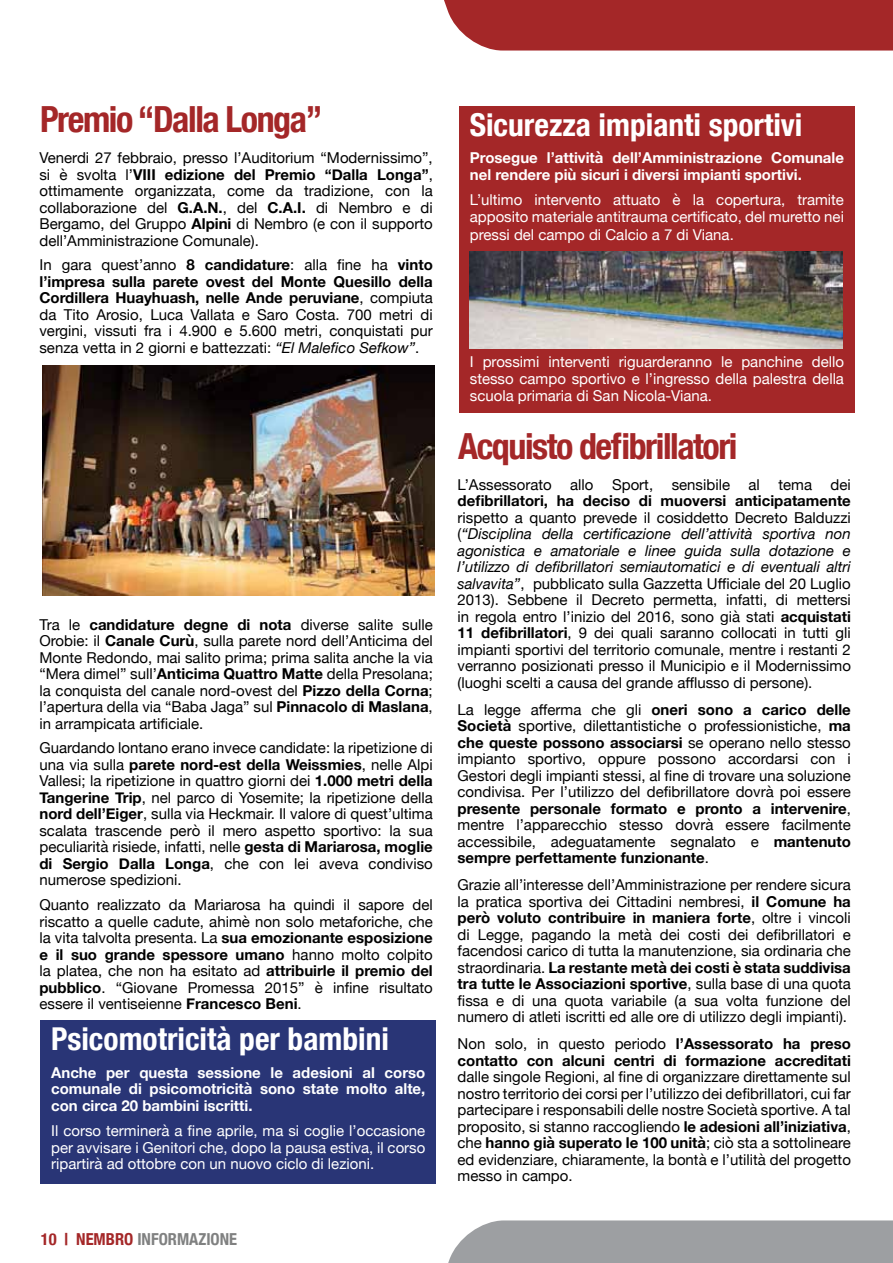
<style>
.page{position:relative;width:893px;height:1263px;background:#fff}
.page>*{position:absolute;margin:0;border:0;box-sizing:border-box;transform-origin:0 0}
.t1{font:700 condensed 36px "Helvetica Neue LT Com";letter-spacing:-.04em;color:#a42728}
.t2{font:700 condensed 31.5px "Helvetica Neue LT Com";color:#fff}
.t3{font:700 condensed 16.5px "Helvetica Neue LT Com";color:#808181}
.t4{font:15px/16.5px "Helvetica Neue";color:#000;text-align:justify}
.t5{font:15px/16.5px "Helvetica Neue";color:#fff;text-align:justify}
.t6{font:700 15px/16.5px "Helvetica Neue";color:#fff;text-align:justify}
.t7{font:700 15px/16.5px "Helvetica Neue";color:#000}
.s1{font-weight:700}
.s2{font-style:italic}
.s3{color:#a42728}
.s4{font-weight:400}
</style>
<div class="page">
<div style="left:444px;top:0;width:449px;height:51px;background:#a42728"></div>
<img style="left:43px;top:366px;width:391px;height:230px">
<div style="left:41px;top:1020px;width:395px;height:164px;background:#293576"></div>
<div style="left:459px;top:106px;width:396px;height:306px;background:#a42728"></div>
<img style="left:470px;top:252px;width:373px;height:97px">
<div style="left:448px;top:1220px;width:445px;height:43px;background:#9d9fa2"></div>
<h1 class="t1" style="left:40px;top:98px;width:284px">Premio “Dalla Longa”</h1>
<p class="t4" style="left:39px;top:150px;width:395px">Venerdi 27 febbraio, presso l’Auditorium “Modernissimo”, si è svolta l’<span class="s1">VIII edizione del Premio “Dalla Longa”</span>, ottimamente organizzata, come da tradizione, con la collaborazione del <span class="s1">G.A.N.</span>, del <span class="s1">C.A.I.</span> di Nembro e di Bergamo, del Gruppo <span class="s1">Alpini</span> di Nembro (e con il supporto dell’Amministrazione Comunale).</p>
<p class="t4" style="left:39px;top:258px;width:395px">In gara quest’anno <span class="s1">8 candidature</span>: alla fine ha <span class="s1">vinto l’impresa sulla parete ovest del Monte Quesillo della Cordillera Huayhuash, nelle Ande peruviane</span>, compiuta da Tito Arosio, Luca Vallata e Saro Costa. 700 metri di vergini, vissuti fra i 4.900 e 5.600 metri, conquistati pur senza vetta in 2 giorni e battezzati: <span class="s2">“El Malefico Sefkow”</span>.</p>
<p class="t4" style="left:39px;top:617px;width:395px">Tra le <span class="s1">candidature degne di nota</span> diverse salite sulle Orobie: il <span class="s1">Canale Curù</span>, sulla parete nord dell’Anticima del Monte Redondo, mai salito prima; prima salita anche la via “Mera dimel” sull’<span class="s1">Anticima Quattro Matte</span> della Presolana; la conquista del canale nord-ovest del <span class="s1">Pizzo della Corna</span>; l’apertura della via “Baba Jaga” sul <span class="s1">Pinnacolo di Maslana</span>, in arrampicata artificiale.</p>
<p class="t4" style="left:39px;top:741px;width:395px">Guardando lontano erano invece candidate: la ripetizione di una via sulla <span class="s1">parete nord-est della Weissmies</span>, nelle Alpi Vallesi; la ripetizione in quattro giorni dei <span class="s1">1.000 metri della Tangerine Trip</span>, nel parco di Yosemite; la ripetizione della <span class="s1">nord dell’Eiger</span>, sulla via Heckmair. Il valore di quest’ultima scalata trascende però il mero aspetto sportivo: la sua peculiarità risiede, infatti, nelle <span class="s1">gesta di Mariarosa, moglie di Sergio Dalla Longa</span>, che con lei aveva condiviso numerose spedizioni.</p>
<p class="t4" style="left:39px;top:897px;width:395px">Quanto realizzato da Mariarosa ha quindi il sapore del riscatto a quelle cadute, ahimè non solo metaforiche, che la vita talvolta presenta. La <span class="s1">sua emozionante esposizione e il suo grande spessore umano</span> hanno molto colpito la platea, che non ha esitato ad <span class="s1">attribuirle il premio del pubblico</span>. “Giovane Promessa 2015” è infine risultato essere il ventiseienne <span class="s1">Francesco Beni</span>.</p>
<h2 class="t2" style="left:51px;top:1020px;width:339px">Psicomotricità per bambini</h2>
<p class="t6" style="left:51px;top:1064px;width:376px">Anche per questa sessione le adesioni al corso comunale di psicomotricità sono state molto alte, con circa 20 bambini iscritti.</p>
<p class="t5" style="left:51px;top:1123px;width:376px">Il corso terminerà a fine aprile, ma si coglie l’occasione per avvisare i Genitori che, dopo la pausa estiva, il corso ripartirà ad ottobre con un nuovo ciclo di lezioni.</p>
<p class="t3" style="left:41px;top:1229px;width:198px"><span class="s3">10 | NEMBRO</span> INFORMAZIONE</p>
<h2 class="t2" style="left:470px;top:106px;width:334px">Sicurezza impianti sportivi</h2>
<p class="t6" style="left:470px;top:150px;width:376px">Prosegue l’attività dell’Amministrazione Comunale nel rendere più sicuri i diversi impianti sportivi.</p>
<p class="t5" style="left:470px;top:193px;width:376px">L’ultimo intervento attuato è la copertura, tramite apposito materiale antitrauma certificato, del muretto nei</p>
<p class="t5" style="left:470px;top:227px;width:265px">pressi del campo di Calcio a 7 di Viana.</p>
<p class="t5" style="left:470px;top:355px;width:376px">I prossimi interventi riguarderanno le panchine dello stesso campo sportivo e l’ingresso della palestra della scuola primaria di San Nicola-Viana.</p>
<h1 class="t1" style="left:458px;top:424px;width:281px">Acquisto defibrillatori</h1>
<p class="t4" style="left:458px;top:477px;width:395px">L’Assessorato allo Sport, sensibile al tema dei</p>
<p class="t7" style="left:458px;top:493px;width:395px">defibrillatori, ha deciso di muoversi anticipatamente</p>
<p class="t4" style="left:458px;top:510px;width:395px">rispetto a quanto prevede il cosiddetto Decreto Balduzzi (<span class="s2">“Disciplina della certificazione dell’attività sportiva non agonistica e amatoriale e linee guida sulla dotazione e l’utilizzo di defibrillatori semiautomatici e di eventuali altri salvavita”</span>, pubblicato sulla Gazzetta Ufficiale del 20 Luglio 2013). Sebbene il Decreto permetta, infatti, di mettersi in regola entro l’inizio del 2016, sono già stati <span class="s1">acquistati 11 defibrillatori</span>, 9 dei quali saranno collocati in tutti gli impianti sportivi del territorio comunale, mentre i restanti 2 verranno posizionati presso il Municipio e il Modernissimo (luoghi scelti a causa del grande afflusso di persone).</p>
<p class="t4" style="left:458px;top:702px;width:395px">La legge afferma che gli <span class="s1">oneri sono a carico delle Società</span> sportive, dilettantistiche o professionistiche, <span class="s1">ma che queste possono associarsi</span> se operano nello stesso impianto sportivo, oppure possono accordarsi con i Gestori degli impianti stessi, al fine di trovare una soluzione condivisa. Per l’utilizzo del defibrillatore dovrà poi essere <span class="s1">presente personale formato e pronto a intervenire</span>, mentre l’apparecchio stesso dovrà essere facilmente accessibile, adeguatamente segnalato e <span class="s1">mantenuto sempre perfettamente funzionante</span>.</p>
<p class="t4" style="left:458px;top:878px;width:395px">Grazie all’interesse dell’Amministrazione per rendere sicura la pratica sportiva dei Cittadini nembresi, <span class="s1">il Comune ha però voluto contribuire in maniera forte</span>, oltre i vincoli di Legge, pagando la metà dei costi dei defibrillatori e facendosi carico di tutta la manutenzione, sia ordinaria che straordinaria. <span class="s1">La restante metà dei costi è stata suddivisa tra tutte le Associazioni sportive</span>, sulla base di una quota fissa e di una quota variabile (a sua volta funzione del numero di atleti iscritti ed alle ore di utilizzo degli impianti).</p>
<p class="t7" style="left:458px;top:1036px;width:395px"><span class="s4">Non solo, in questo periodo</span> l’Assessorato ha preso contatto con alcuni centri di formazione accreditati</p>
<p class="t4" style="left:458px;top:1070px;width:395px">dalle singole Regioni, al fine di organizzare direttamente sul nostro territorio dei corsi per l’utilizzo dei defibrillatori, cui far partecipare i responsabili delle nostre Società sportive. A tal proposito, si stanno raccogliendo <span class="s1">le adesioni all’iniziativa</span>, che <span class="s1">hanno già superato le 100 unità</span>; ciò sta a sottolineare ed evidenziare, chiaramente, la bontà e l’utilità del progetto messo in campo.</p>
</div>
